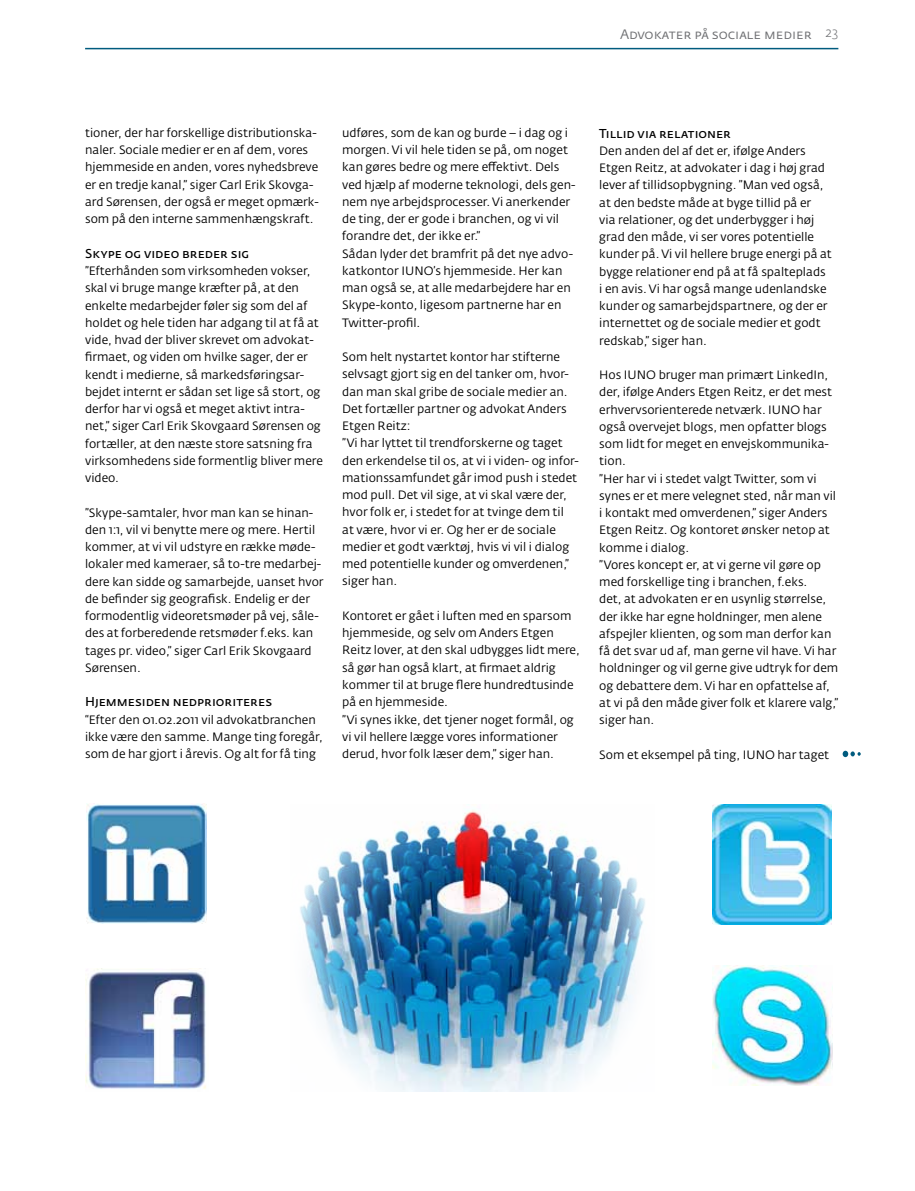
<style>
.page{position:relative;width:915px;height:1191px;background:#fff}
.page>*{position:absolute;margin:0;border:0;box-sizing:border-box;transform-origin:0 0}
.t1{font:13.5px "Fedra Sans Alt Std";color:#6d6e71}
.t2{font:300 13.5px "Fedra Sans Alt Std";color:#6d6e71}
.t3{font:600 12.75px "Fedra Sans Alt Std";color:#000}
.t4{font:12px/17.2px "Fedra Sans Alt Std";color:#000}
</style>
<div class="page">
<hr style="left:85px;top:48px;width:753px;height:1px;background:#005b7e">
<img style="left:300px;top:810px;width:345px;height:281px">
<img style="left:85px;top:968px;width:121px;height:121px">
<img style="left:87px;top:804px;width:119px;height:119px">
<img style="left:712px;top:965px;width:119px;height:121px">
<img style="left:712px;top:805px;width:119px;height:119px">
<svg style="left:842px;top:750px;width:18px;height:7px"></svg>
<p class="t1" style="left:619px;top:26px;width:193px">Advokater på sociale medier</p>
<p class="t2" style="left:825px;top:24px;width:14px">23</p>
<p class="t4" style="left:85px;top:124px;width:235px">tioner, der har forskellige distributionska&shy;naler. Sociale medier er en af dem, vores hjemmeside en anden, vores nyhedsbreve er en tredje kanal,” siger Carl Erik Skovga&shy;ard Sørensen, der også er meget opmærk&shy;som på den interne sammenhængskraft.</p>
<p class="t3" style="left:85px;top:245px;width:165px">Skype og video breder sig</p>
<p class="t4" style="left:85px;top:262px;width:239px">”Efterhånden som virksomheden vokser, skal vi bruge mange kræfter på, at den enkelte medarbejder føler sig som del af holdet og hele tiden har adgang til at få at vide, hvad der bliver skrevet om advokat&shy;firmaet, og viden om hvilke sager, der er kendt i medierne, så markedsføringsar&shy;bejdet internt er sådan set lige så stort, og derfor har vi også et meget aktivt intra&shy;net,” siger Carl Erik Skovgaard Sørensen og fortæller, at den næste store satsning fra virksomhedens side formentlig bliver mere video.</p>
<p class="t4" style="left:85px;top:504px;width:240px">”Skype-samtaler, hvor man kan se hinan&shy;den 1:1, vil vi benytte mere og mere. Hertil kommer, at vi vil udstyre en række møde&shy;lokaler med kameraer, så to-tre medarbej&shy;dere kan sidde og samarbejde, uanset hvor de befinder sig geografisk. Endelig er der formodentlig videoretsmøder på vej, såle&shy;des at forberedende retsmøder f.eks. kan tages pr. video,” siger Carl Erik Skovgaard Sørensen.</p>
<p class="t3" style="left:85px;top:694px;width:188px">Hjemmesiden nedprioriteres</p>
<p class="t4" style="left:85px;top:711px;width:239px">“Efter den 01.02.2011 vil advokatbranchen ikke være den samme. Mange ting foregår, som de har gjort i årevis. Og alt for få ting</p>
<p class="t4" style="left:342px;top:124px;width:235px">udføres, som de kan og burde – i dag og i morgen. Vi vil hele tiden se på, om noget kan gøres bedre og mere effektivt. Dels ved hjælp af moderne teknologi, dels gen&shy;nem nye arbejdsprocesser. Vi anerkender de ting, der er gode i branchen, og vi vil forandre det, der ikke er.”<br>Sådan lyder det bramfrit på det nye advo&shy;katkontor IUNO’s hjemmeside. Her kan man også se, at alle medarbejdere har en Skype-konto, ligesom partnerne har en Twitter-profil.</p>
<p class="t4" style="left:342px;top:348px;width:238px">Som helt nystartet kontor har stifterne selvsagt gjort sig en del tanker om, hvor&shy;dan man skal gribe de sociale medier an.<br>Det fortæller partner og advokat Anders Etgen Reitz:<br>”Vi har lyttet til trendforskerne og taget den erkendelse til os, at vi i viden- og infor&shy;mationssamfundet går imod push i stedet mod pull. Det vil sige, at vi skal være der, hvor folk er, i stedet for at tvinge dem til at være, hvor vi er. Og her er de sociale medier et godt værktøj, hvis vi vil i dialog med potentielle kunder og omverdenen,” siger han.</p>
<p class="t4" style="left:342px;top:607px;width:239px">Kontoret er gået i luften med en sparsom hjemmeside, og selv om Anders Etgen Reitz lover, at den skal udbygges lidt mere, så gør han også klart, at firmaet aldrig kommer til at bruge flere hundredtusinde på en hjemmeside.<br>”Vi synes ikke, det tjener noget formål, og vi vil hellere lægge vores informationer derud, hvor folk læser dem,” siger han.</p>
<p class="t3" style="left:599px;top:125px;width:133px">Tillid via relationer</p>
<p class="t4" style="left:599px;top:142px;width:234px">Den anden del af det er, ifølge Anders Etgen Reitz, at advokater i dag i høj grad lever af tillidsopbygning. ”Man ved også, at den bedste måde at byge tillid på er<br>via relationer, og det underbygger i høj grad den måde, vi ser vores potentielle kunder på. Vi vil hellere bruge energi på at bygge relationer end på at få spalteplads<br>i en avis. Vi har også mange udenlandske kunder og samarbejdspartnere, og der er internettet og de sociale medier et godt redskab,” siger han.</p>
<p class="t4" style="left:599px;top:366px;width:240px">Hos IUNO bruger man primært LinkedIn, der, ifølge Anders Etgen Reitz, er det mest erhvervsorienterede netværk. IUNO har også overvejet blogs, men opfatter blogs som lidt for meget en envejskommunika&shy;tion.<br>”Her har vi i stedet valgt Twitter, som vi synes er et mere velegnet sted, når man vil i kontakt med omverdenen,” siger Anders Etgen Reitz. Og kontoret ønsker netop at komme i dialog.<br>”Vores koncept er, at vi gerne vil gøre op med forskellige ting i branchen, f.eks.<br>det, at advokaten er en usynlig størrelse, der ikke har egne holdninger, men alene afspejler klienten, og som man derfor kan få det svar ud af, man gerne vil have. Vi har holdninger og vil gerne give udtryk for dem og debattere dem. Vi har en opfattelse af, at vi på den måde giver folk et klarere valg,” siger han.</p>
<p class="t4" style="left:599px;top:745px;width:231px">Som et eksempel på ting, IUNO har taget</p>
</div>
